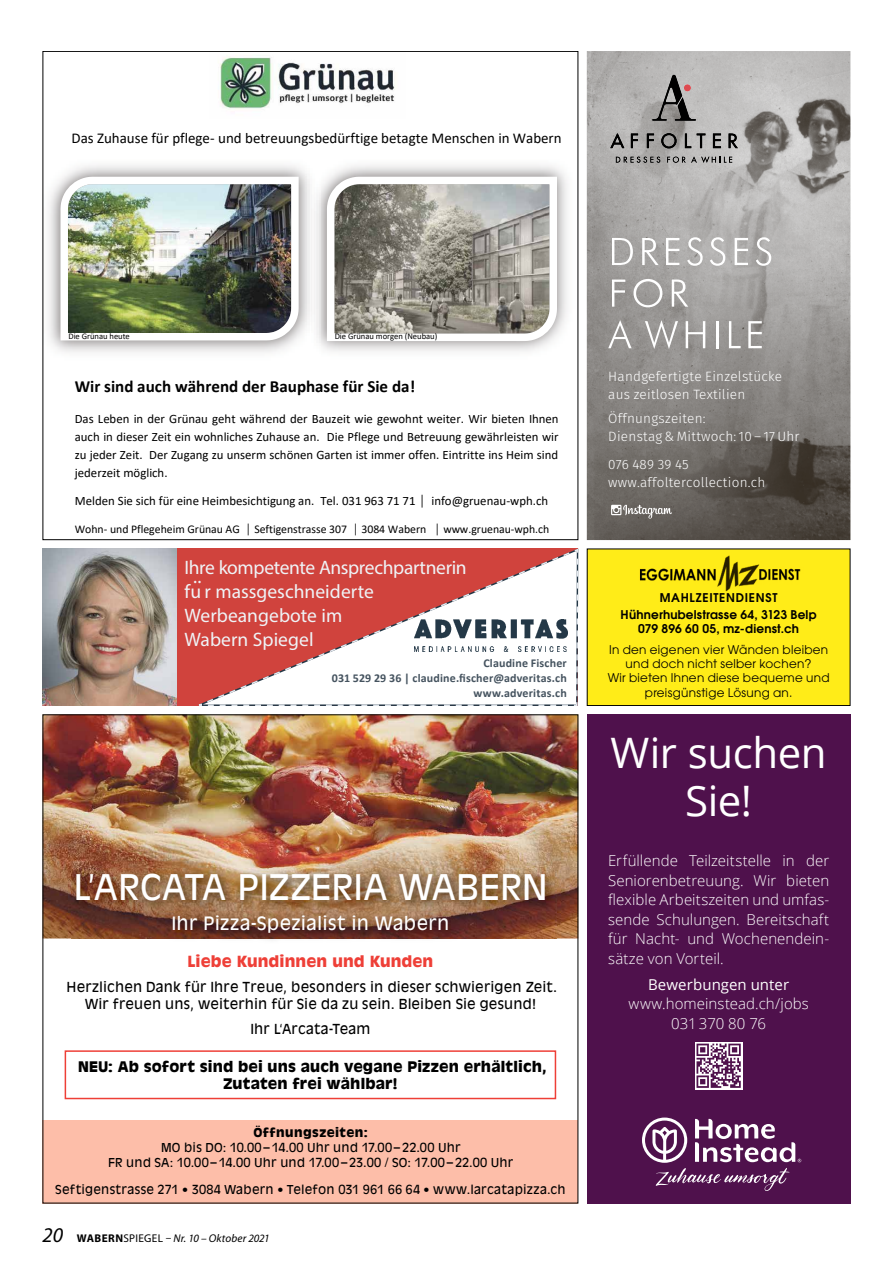
<style>
.page{position:relative;width:893px;height:1263px;background:#fff}
.page>*{position:absolute;margin:0;border:0;box-sizing:border-box;transform-origin:0 0}
.t1{font:42px/48px "Open Sans";letter-spacing:-.01em;color:#fff;text-align:center}
.t2{font:34.5px "Antique Olive";letter-spacing:.01em;color:#fff}
.t3{font:19.5px/24px "Myriad Pro";letter-spacing:-.005em;color:#eff3f6}
.t4{font:18px "Antique Olive";letter-spacing:.02em;color:#fff}
.t5{font:700 16.95px "Calibri";color:#000}
.t6{font:300 15px/19.5px "Open Sans";letter-spacing:.005em;color:#fff;text-align:justify}
.t7{font:15px "Calibri";color:#000}
.t8{font:700 15px "Antique Olive";letter-spacing:.01em;color:#ee3f37}
.t9{font:15px "Open Sans";letter-spacing:.005em;color:#fff}
.t10{font:700 14.25px/17.4px "Antique Olive";letter-spacing:.015em;color:#000;text-align:center}
.t11{font:13.5px/16.5px "Antique Olive";letter-spacing:.015em;color:#000;text-align:center}
.t12{font:300 13.5px/18px "Fira Sans";letter-spacing:.02em;color:#fff}
.t13{font:12.75px/18px "Calibri";color:#000;text-align:justify}
.t14{font:12px/14.7px "Antique Olive";letter-spacing:.02em;color:#000;text-align:center}
.t15{font:12px/14.2px "Avant Garde";letter-spacing:.02em;color:#000;text-align:center}
.t16{font:700 12px/15px "Calibri";letter-spacing:.015em;color:#45535f;text-align:right}
.t17{font:600 12px/16.4px "Avant Garde";letter-spacing:.02em;color:#000;text-align:center}
.t18{font:700 12px "Antique Olive";letter-spacing:.04em;color:#000}
.t19{font:11.85px "Calibri";color:#000}
.t20{font:italic 11.25px "Myriad Pro";letter-spacing:.01em;color:#000}
.t21{font:8.55px "Calibri";letter-spacing:-.005em;color:#000}
.s1{font-size:21px}
.s2{font-weight:700;font-style:normal}
.s3{font-style:normal}
</style>
<div class="page">
<img style="left:57px;top:173px;width:245px;height:171px">
<img style="left:220px;top:55px;width:175px;height:54px">
<img style="left:320px;top:165px;width:247px;height:186px">
<img style="left:305px;top:166px;width:15px;height:183px">
<svg style="left:323px;top:173px;width:238px;height:172px;background:#a6a49d"></svg>
<div style="left:43px;top:1120px;width:535px;height:83px;background:#fdbea9"></div>
<img style="left:45px;top:716px;width:531px;height:222px">
<img style="left:71px;top:868px;width:485px;height:72px">
<div style="left:65px;top:1050px;width:491px;height:49px;border:2px solid #ee3f37"></div>
<img style="left:587px;top:51px;width:263px;height:489px">
<img style="left:610px;top:133px;width:14px;height:15px">
<img style="left:631px;top:133px;width:7px;height:15px">
<img style="left:647px;top:133px;width:7px;height:15px">
<img style="left:661px;top:133px;width:16px;height:16px">
<img style="left:685px;top:133px;width:6px;height:15px">
<img style="left:696px;top:133px;width:10px;height:15px">
<img style="left:713px;top:133px;width:8px;height:15px">
<svg style="left:728px;top:133px;width:10px;height:15px"></svg>
<svg style="left:616px;top:157px;width:44px;height:6px"></svg>
<svg style="left:667px;top:156px;width:65px;height:7px"></svg>
<svg style="left:652px;top:75px;width:44px;height:46px;background:#888483"></svg>
<svg style="left:612px;top:238px;width:21px;height:27px"></svg>
<svg style="left:642px;top:238px;width:17px;height:27px"></svg>
<svg style="left:666px;top:238px;width:13px;height:27px"></svg>
<svg style="left:687px;top:237px;width:16px;height:29px"></svg>
<svg style="left:710px;top:237px;width:15px;height:29px"></svg>
<svg style="left:735px;top:238px;width:13px;height:27px"></svg>
<svg style="left:756px;top:237px;width:15px;height:29px"></svg>
<svg style="left:612px;top:280px;width:13px;height:27px"></svg>
<svg style="left:632px;top:279px;width:32px;height:28px"></svg>
<svg style="left:672px;top:280px;width:16px;height:27px"></svg>
<svg style="left:608px;top:320px;width:24px;height:28px"></svg>
<svg style="left:645px;top:320px;width:33px;height:29px"></svg>
<svg style="left:686px;top:321px;width:19px;height:27px"></svg>
<hr style="left:716px;top:321px;width:2px;height:27px;background:#fff">
<svg style="left:729px;top:321px;width:12px;height:27px"></svg>
<svg style="left:748px;top:321px;width:14px;height:27px"></svg>
<svg style="left:611px;top:505px;width:61px;height:14px"></svg>
<div style="left:587px;top:714px;width:263px;height:489px;background:#4f114c"></div>
<svg style="left:642px;top:1117px;width:159px;height:74px"></svg>
<svg style="left:695px;top:1042px;width:47px;height:47px"></svg>
<svg style="left:696px;top:1044px;width:45px;height:44px"></svg>
<div style="left:587px;top:549px;width:263px;height:156px;background:#ffec18"></div>
<div style="left:587px;top:549px;width:263px;height:157px;border:1px solid #000"></div>
<img style="left:640px;top:555px;width:161px;height:37px">
<div style="left:43px;top:549px;width:535px;height:157px;background:#d0433d"></div>
<svg style="left:198px;top:549px;width:380px;height:157px"></svg>
<img style="left:415px;top:620px;width:153px;height:32px">
<img style="left:43px;top:549px;width:133px;height:157px">
<p class="t7" style="left:72px;top:128px;width:492px">Das Zuhause für pflege- und betreuungsbedürftige betagte Menschen in Wabern</p>
<p class="t21" style="left:68px;top:330px;width:63px">Die Grünau heute</p>
<p class="t21" style="left:335px;top:330px;width:104px">Die Grünau morgen (Neubau)</p>
<h3 class="t5" style="left:75px;top:375px;width:342px">Wir sind auch während der Bauphase für Sie da!</h3>
<p class="t13" style="left:75px;top:409px;width:485px">Das Leben in der Grünau geht während der Bauzeit wie gewohnt weiter. Wir bieten Ihnen auch in dieser Zeit ein wohnliches Zuhause an. Die Pflege und Betreuung gewährleisten wir zu jeder Zeit. Der Zugang zu unserm schönen Garten ist immer offen. Eintritte ins Heim sind jederzeit möglich.</p>
<p class="t13" style="left:75px;top:492px;width:475px">Melden Sie sich für eine Heimbesichtigung an. Tel. 031 963 71 71 info@gruenau-wph.ch</p>
<p class="t19" style="left:75px;top:521px;width:353px">Wohn- und Pflegeheim Grünau AG Seftigenstrasse 307 3084 Wabern</p>
<p class="t19" style="left:443px;top:521px;width:108px">www.gruenau-wph.ch</p>
<h3 class="t3" style="left:185px;top:555px;width:284px">Ihre kompetente Ansprechpartnerin fu r massgeschneiderte</h3>
<h3 class="t3" style="left:185px;top:556px;width:159px;line-height:39px;text-indent:9px">..<br>Werbeangebote im</h3>
<h3 class="t3" style="left:185px;top:627px;width:131px">Wabern Spiegel</h3>
<p class="t16" style="left:332px;top:655px;width:236px">Claudine Fischer<br>031 529 29 36 | claudine.fischer@adveritas.ch www.adveritas.ch</p>
<h2 class="t2" style="left:73px;top:865px;width:476px">L’ARCATA PIZZERIA WABERN</h2>
<h3 class="t4" style="left:171px;top:912px;width:279px">Ihr Pizza-Spezialist in Wabern</h3>
<p class="t8" style="left:187px;top:952px;width:247px">Liebe Kundinnen und Kunden</p>
<p class="t11" style="left:67px;top:979px;width:492px">Herzlichen Dank für Ihre Treue, besonders in dieser schwierigen Zeit.<br>Wir freuen uns, weiterhin für Sie da zu sein. Bleiben Sie gesund!</p>
<p class="t11" style="left:251px;top:1020px;width:121px">Ihr L‘Arcata-Team</p>
<p class="t10" style="left:78px;top:1057px;width:470px">NEU: Ab sofort sind bei uns auch vegane Pizzen erhältlich,<br>Zutaten frei wählbar!</p>
<p class="t18" style="left:253px;top:1125px;width:116px">Öffnungszeiten:</p>
<p class="t14" style="left:108px;top:1140px;width:407px">MO bis DO: 10.00 – 14.00 Uhr und 17.00 – 22.00 Uhr<br>FR und SA: 10.00 – 14.00 Uhr und 17.00 – 23.00 / SO: 17.00 – 22.00 Uhr</p>
<p class="t14" style="left:55px;top:1182px;width:512px">Seftigenstrasse 271 • 3084 Wabern • Telefon 031 961 66 64 • www.larcatapizza.ch</p>
<p class="t20" style="left:43px;top:1232px;width:229px"><span class="s1">20</span> <span class="s2">WABERN</span><span class="s3">SPIEGEL –</span> Nr. 10 – Oktober 2021</p>
<p class="t12" style="left:608px;top:368px;width:175px">Handgefertigte Einzelstücke aus zeitlosen Textilien</p>
<p class="t12" style="left:608px;top:410px;width:193px">Öffnungszeiten:<br>Dienstag &amp; Mittwoch: 10 – 17 Uhr</p>
<p class="t12" style="left:608px;top:457px;width:158px">076 489 39 45 www.affoltercollection.ch</p>
<p class="t17" style="left:621px;top:590px;width:198px">MAHLZEITENDIENST<br>Hühnerhubelstrasse 64, 3123 Belp</p>
<p class="t17" style="left:638px;top:620px;width:162px">079 896 60 05, mz-dienst.ch</p>
<p class="t15" style="left:608px;top:642px;width:223px">In den eigenen vier Wänden bleiben und doch nicht selber kochen?<br>Wir bieten Ihnen diese bequeme und preisgünstige Lösung an.</p>
<h1 class="t1" style="left:611px;top:727px;width:218px">Wir suchen<br>Sie!</h1>
<p class="t6" style="left:608px;top:851px;width:223px">Erfüllende Teilzeitstelle in der Seniorenbetreuung. Wir bieten flexible Arbeitszeiten und umfas&shy;sende Schulungen. Bereitschaft für Nacht- und Wochenendein&shy;sätze von Vorteil.</p>
<p class="t9" style="left:648px;top:974px;width:143px">Bewerbungen unter</p>
<p class="t6" style="left:628px;top:993px;width:182px;text-align:center">www.homeinstead.ch/jobs<br>031 370 80 76</p>
</div>
